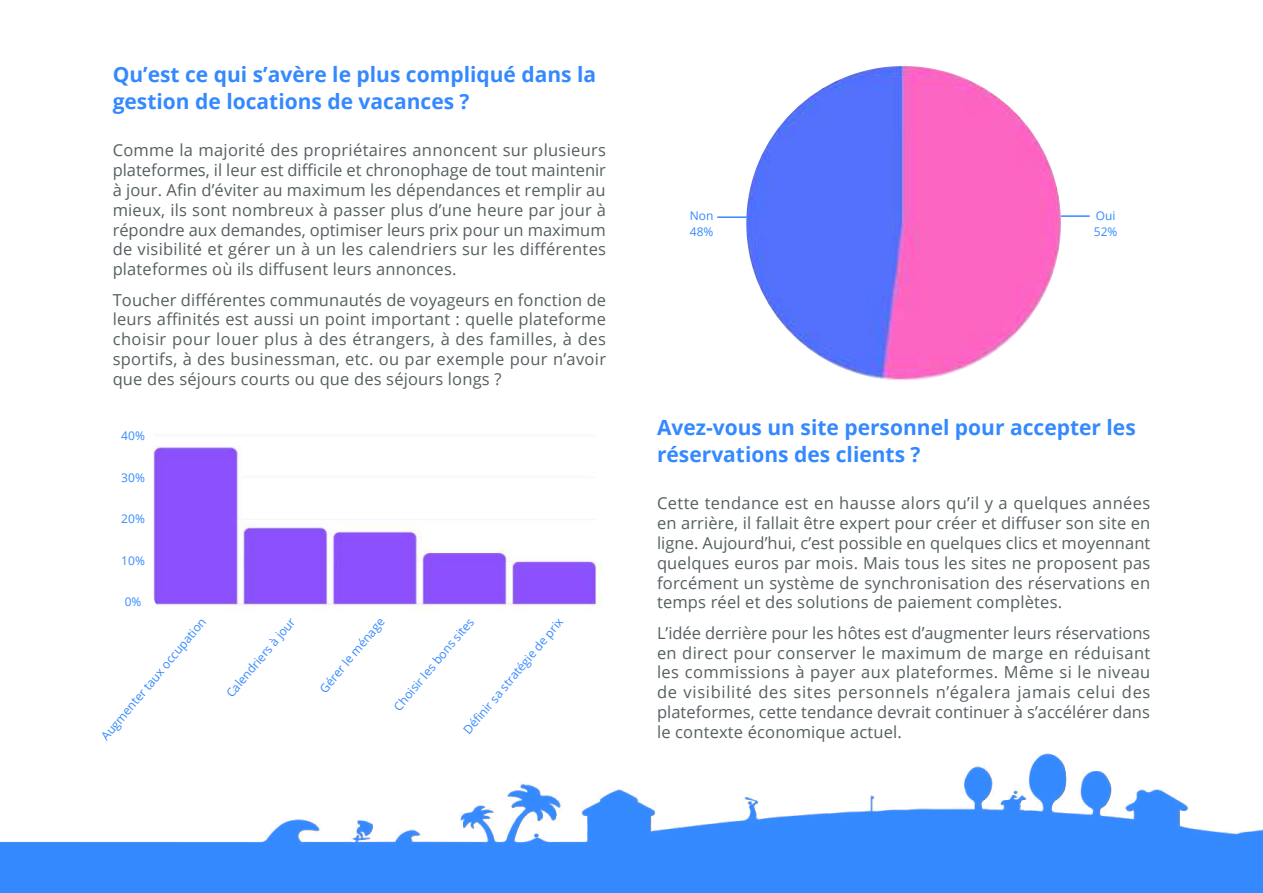
<style>
.page{position:relative;width:1263px;height:893px;background:#fff}
.page>*{position:absolute;margin:0;border:0;box-sizing:border-box;transform-origin:0 0}
.t1{font:700 21px/27px "Open Sans";color:#3589ff}
.t2{font:16.5px/19.8px "Open Sans";letter-spacing:.01em;color:#555f61;text-align:justify}
.t3{font:12px/16.6px "Open Sans";color:#3589ff}
</style>
<div class="page">
<img style="left:0;top:753px;width:1263px;height:140px">
<img style="left:153px;top:446px;width:447px;height:165px">
<img style="left:746px;top:66px;width:315px;height:315px;border-radius:157px">
<hr style="left:1061px;top:215px;width:29px;height:2px;background:#3589ff">
<hr style="left:717px;top:216px;width:30px;height:2px;background:#3589ff">
<p class="t1" style="left:113px;top:60px;width:485px">Qu’est ce qui s’avère le plus compliqué dans la gestion de locations de vacances ?</p>
<p class="t2" style="left:113px;top:140px;width:495px">Comme la majorité des propriétaires annoncent sur plusieurs plateformes, il leur est difficile et chronophage de tout maintenir à jour. Afin d’éviter au maximum les dépendances et remplir au mieux, ils sont nombreux à passer plus d’une heure par jour à répondre aux demandes, optimiser leurs prix pour un maximum de visibilité et gérer un à un les calendriers sur les différentes plateformes où ils diffusent leurs annonces.</p>
<p class="t2" style="left:113px;top:289px;width:495px">Toucher différentes communautés de voyageurs en fonction de leurs affinités est aussi un point important : quelle plateforme choisir pour louer plus à des étrangers, à des familles, à des sportifs, à des businessman, etc. ou par exemple pour n’avoir que des séjours courts ou que des séjours longs ?</p>
<p class="t3" style="left:121px;top:427px;width:25px">40%</p>
<p class="t3" style="left:121px;top:469px;width:25px">30%</p>
<p class="t3" style="left:121px;top:510px;width:25px">20%</p>
<p class="t3" style="left:121px;top:551px;width:25px">10%</p>
<p class="t3" style="left:125px;top:593px;width:18px">0%</p>
<p class="t3" style="left:97px;top:733px;width:157px;rotate:-50deg">Augmenter taux occupation</p>
<p class="t3" style="left:222px;top:690px;width:101px;rotate:-50deg">Calendriers à jour</p>
<p class="t3" style="left:315px;top:685px;width:95px;rotate:-50deg">Gérer le ménage</p>
<p class="t3" style="left:390px;top:703px;width:118px;rotate:-50deg">Choisir les bons sites</p>
<p class="t3" style="left:459px;top:727px;width:149px;rotate:-50deg">Défi nir sa stratégie de prix</p>
<p class="t3" style="left:690px;top:207px;width:25px">Non<br>48%</p>
<p class="t3" style="left:1094px;top:207px;width:25px">Oui<br>52%</p>
<p class="t1" style="left:657px;top:413px;width:480px">Avez-vous un site personnel pour accepter les réservations des clients ?</p>
<p class="t2" style="left:657px;top:493px;width:495px">Cette tendance est en hausse alors qu’il y a quelques années en arrière, il fallait être expert pour créer et diffuser son site en ligne. Aujourd’hui, c’est possible en quelques clics et moyennant quelques euros par mois. Mais tous les sites ne proposent pas forcément un système de synchronisation des réservations en temps réel et des solutions de paiement complètes.</p>
<p class="t2" style="left:657px;top:622px;width:495px">L’idée derrière pour les hôtes est d’augmenter leurs réservations en direct pour conserver le maximum de marge en réduisant les commissions à payer aux plateformes. Même si le niveau de visibilité des sites personnels n’égalera jamais celui des plateformes, cette tendance devrait continuer à s’accélérer dans</p>
<p class="t2" style="left:657px;top:721px;width:246px">le contexte économique actuel.</p>
</div>
